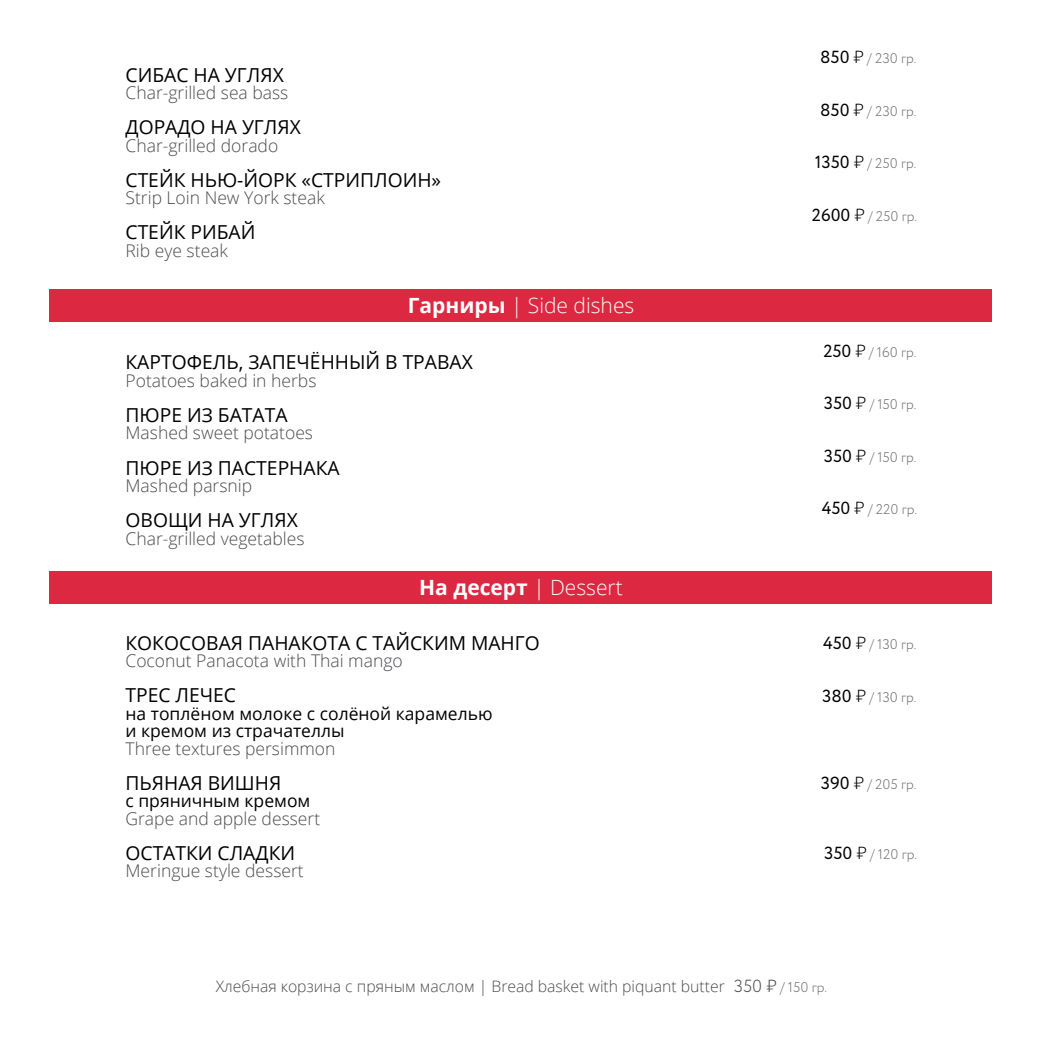
<style>
.page{position:relative;width:1042px;height:1042px;background:#fff}
.page>*{position:absolute;margin:0;border:0;box-sizing:border-box;transform-origin:0 0}
.t1{font:300 21px "Open Sans";color:#fff}
.t2{font:700 21px "Open Sans";color:#fff}
.t3{font:19.25px "Open Sans";color:#000}
.t4{font:300 17.5px "Open Sans";color:#4b4a4f}
.t5{font:17.5px/17.5px "Open Sans";color:#000}
.t6{font:300 15.75px "Open Sans";color:#4b4a4f}
.t7{font:300 14px "Circe";color:#706f6f}
.s1{font-weight:700}
.s2{font-weight:300}
.s3{font-weight:400;font-size:17.5px;color:#000}
.s4{font-size:17.5px;color:#000}
.s5{font-family:"Circe";font-size:17.5px}
.s6{font-family:"Circe";font-size:14px;color:#706f6f}
</style>
<div class="page">
<div style="left:50px;top:289px;width:942px;height:32px;background:#dd2841"></div>
<div style="left:50px;top:571px;width:942px;height:32px;background:#dd2841"></div>
<p class="t3" style="left:125px;top:62px;width:160px">СИБАС НА УГЛЯХ</p>
<p class="t4" style="left:125px;top:81px;width:164px">Char-grilled sea bass</p>
<p class="t3" style="left:125px;top:114px;width:177px">ДОРАДО НА УГЛЯХ</p>
<p class="t4" style="left:125px;top:133px;width:154px">Char-grilled dorado</p>
<p class="t3" style="left:125px;top:167px;width:317px">СТЕЙК НЬЮ-ЙОРК «СТРИПЛОИН»</p>
<p class="t4" style="left:125px;top:186px;width:201px">Strip Loin New York steak</p>
<p class="t3" style="left:125px;top:219px;width:131px">СТЕЙК РИБАЙ</p>
<p class="t4" style="left:125px;top:238px;width:104px">Rib eye steak</p>
<p class="t1" style="left:408px;top:291px;width:228px"><span class="s1">Гарниры</span> | Side dishes</p>
<p class="t3" style="left:125px;top:349px;width:349px">КАРТОФЕЛЬ, ЗАПЕЧЁННЫЙ В ТРАВАХ</p>
<p class="t4" style="left:125px;top:369px;width:192px">Potatoes baked in herbs</p>
<p class="t3" style="left:125px;top:402px;width:164px">ПЮРЕ ИЗ БАТАТА</p>
<p class="t4" style="left:125px;top:421px;width:189px">Mashed sweet potatoes</p>
<p class="t3" style="left:125px;top:454px;width:216px">ПЮРЕ ИЗ ПАСТЕРНАКА</p>
<p class="t4" style="left:125px;top:474px;width:128px">Mashed parsnip</p>
<p class="t3" style="left:125px;top:507px;width:174px">ОВОЩИ НА УГЛЯХ</p>
<p class="t4" style="left:125px;top:526px;width:180px">Char-grilled vegetables</p>
<p class="t2" style="left:419px;top:573px;width:205px">На десерт <span class="s2">| Dessert</span></p>
<p class="t3" style="left:125px;top:629px;width:416px">КОКОСОВАЯ ПАНАКОТА С ТАЙСКИМ МАНГО</p>
<p class="t4" style="left:125px;top:649px;width:279px">Coconut Panacota with Thai mango</p>
<p class="t3" style="left:125px;top:682px;width:112px">ТРЕС ЛЕЧЕС</p>
<p class="t5" style="left:125px;top:704px;width:369px">на топлёном молоке с солёной карамелью и кремом из страчателлы</p>
<p class="t4" style="left:125px;top:736px;width:211px">Three textures persimmon</p>
<p class="t3" style="left:125px;top:769px;width:157px">ПЬЯНАЯ ВИШНЯ</p>
<p class="t5" style="left:125px;top:791px;width:186px">с пряничным кремом</p>
<p class="t4" style="left:125px;top:806px;width:196px">Grape and apple dessert</p>
<p class="t3" style="left:125px;top:839px;width:171px">ОСТАТКИ СЛАДКИ</p>
<p class="t4" style="left:125px;top:859px;width:180px">Meringue style dessert</p>
<p class="t7" style="left:820px;top:49px;width:98px"><span class="s3">850</span> <span class="s4">₷</span> / 230 гр.</p>
<p class="t7" style="left:820px;top:102px;width:98px"><span class="s3">850</span> <span class="s4">₷</span> / 230 гр.</p>
<p class="t7" style="left:815px;top:154px;width:103px"><span class="s3">1350</span> <span class="s4">₷</span> / 250 гр.</p>
<p class="t7" style="left:812px;top:207px;width:107px"><span class="s3">2600</span> <span class="s4">₷</span> / 250 гр.</p>
<p class="t7" style="left:823px;top:343px;width:95px"><span class="s3">250</span> <span class="s4">₷</span> / 160 гр.</p>
<p class="t7" style="left:824px;top:395px;width:94px"><span class="s3">350</span> <span class="s4">₷</span> / 150 гр.</p>
<p class="t7" style="left:824px;top:448px;width:94px"><span class="s3">350</span> <span class="s4">₷</span> / 150 гр.</p>
<p class="t7" style="left:822px;top:500px;width:97px"><span class="s3">450</span> <span class="s4">₷</span> / 220 гр.</p>
<p class="t7" style="left:823px;top:635px;width:95px"><span class="s3">450</span> <span class="s4">₷</span> / 130 гр.</p>
<p class="t7" style="left:822px;top:687px;width:96px"><span class="s3">380</span> <span class="s4">₷</span> / 130 гр.</p>
<p class="t7" style="left:821px;top:775px;width:97px"><span class="s3">390</span> <span class="s4">₷</span> / 205 гр.</p>
<p class="t7" style="left:824px;top:845px;width:94px"><span class="s3">350</span> <span class="s4">₷</span> / 120 гр.</p>
<p class="t6" style="left:216px;top:976px;width:613px">Хлебная корзина с пряным маслом | Bread basket with piquant butter <span class="s5">350 ₷</span> <span class="s6">/ 150 гр.</span></p>
</div>
